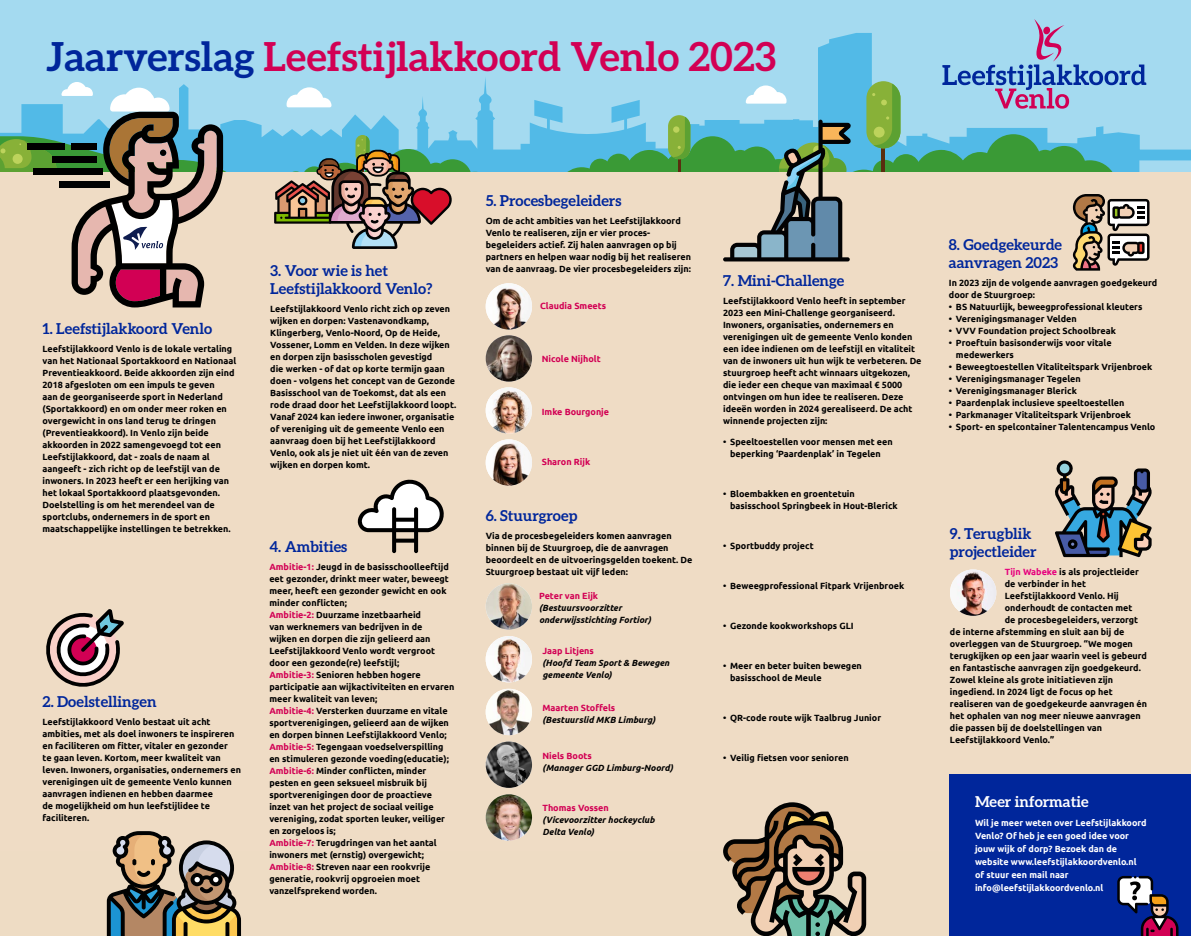
<style>
.page{position:relative;width:1191px;height:936px;background:#fff}
.page>*{position:absolute;margin:0;border:0;box-sizing:border-box;transform-origin:0 0}
.t1{font:700 40px "Aleo";color:#d20054}
.t2{font:700 15px/18px "Aleo";color:#00269b}
.t3{font:700 15px "Aleo";color:#fff}
.t4{font:700 9px/12px "Ubuntu";color:#000}
.t5{font:700 9px/13px "Ubuntu";color:#fff}
.t6{font:italic 700 9px/12px "Ubuntu";color:#000}
.t7{font:700 9px "Ubuntu";color:#d20054}
.s1{color:#00269b}
.s2{color:#d20054}
.s3{color:#e6007d}
</style>
<div class="page">
<div style="left:0;top:825px;width:1191px;height:110px;background:#eedcc4"></div>
<div style="left:0;top:0;width:1191px;height:33px;background:#a4daf0"></div>
<div style="left:0;top:172px;width:1191px;height:678px;background:#efdcc5"></div>
<svg style="left:1055px;top:460px;width:97px;height:97px"></svg>
<img style="left:486px;top:283px;width:46px;height:46px;border-radius:23px">
<img style="left:486px;top:583px;width:46px;height:46px;border-radius:23px">
<img style="left:486px;top:439px;width:46px;height:46px;border-radius:23px">
<img style="left:486px;top:636px;width:46px;height:46px;border-radius:23px">
<img style="left:486px;top:387px;width:46px;height:46px;border-radius:23px">
<img style="left:486px;top:688px;width:46px;height:47px;border-radius:23px">
<img style="left:486px;top:335px;width:46px;height:46px;border-radius:23px">
<img style="left:950px;top:569px;width:46px;height:46px;border-radius:23px">
<img style="left:486px;top:741px;width:46px;height:46px;border-radius:23px">
<img style="left:486px;top:794px;width:46px;height:46px;border-radius:23px">
<svg style="left:46px;top:609px;width:78px;height:78px"></svg>
<svg style="left:357px;top:479px;width:87px;height:74px"></svg>
<svg style="left:0;top:19px;width:1159px;height:288px"></svg>
<div style="left:950px;top:774px;width:241px;height:161px;background:#00269b"></div>
<svg style="left:1117px;top:875px;width:61px;height:60px"></svg>
<svg style="left:723px;top:802px;width:143px;height:133px"></svg>
<svg style="left:107px;top:831px;width:134px;height:104px"></svg>
<h1 class="t1" style="left:46px;top:33px;width:731px"><span class="s1">Jaarverslag</span> Leefstijlakkoord Venlo 2023</h1>
<h2 class="t2" style="left:43px;top:320px;width:171px">1. Leefstijlakkoord Venlo</h2>
<p class="t4" style="left:43px;top:343px;width:195px">Leefstijlakkoord Venlo is de lokale vertaling van het Nationaal Sportakkoord en Nationaal Preventieakkoord. Beide akkoorden zijn eind 2018 afgesloten om een impuls te geven<br>aan de georganiseerde sport in Nederland (Sportakkoord) en om onder meer roken en overgewicht in ons land terug te dringen (Preventieakkoord). In Venlo zijn beide akkoorden in 2022 samengevoegd tot een Leefstijlakkoord, dat - zoals de naam al aangeeft - zich richt op de leefstijl van de inwoners. In 2023 heeft er een herijking van het lokaal Sportakkoord plaatsgevonden.<br>Doelstelling is om het merendeel van de sportclubs, ondernemers in de sport en maatschappelijke instellingen te betrekken.</p>
<h2 class="t2" style="left:43px;top:692px;width:116px">2. Doelstellingen</h2>
<p class="t4" style="left:43px;top:715px;width:200px">Leefstijlakkoord Venlo bestaat uit acht ambities, met als doel inwoners te inspireren en faciliteren om fitter, vitaler en gezonder<br>te gaan leven. Kortom, meer kwaliteit van leven. Inwoners, organisaties, ondernemers en verenigingen uit de gemeente Venlo kunnen aanvragen indienen en hebben daarmee<br>de mogelijkheid om hun leefstijlidee te faciliteren.</p>
<h2 class="t2" style="left:270px;top:261px;width:164px">3. Voor wie is het<br>Leefstijlakkoord Venlo?</h2>
<p class="t4" style="left:270px;top:302px;width:188px">Leefstijlakkoord Venlo richt zich op zeven wijken en dorpen: Vastenavondkamp, Klingerberg, Venlo-Noord, Op de Heide, Vossener, Lomm en Velden. In deze wijken en dorpen zijn basisscholen gevestigd<br>die werken - of dat op korte termijn gaan doen - volgens het concept van de Gezonde Basisschool van de Toekomst, dat als een rode draad door het Leefstijlakkoord loopt.<br>Vanaf 2024 kan iedere inwoner, organisatie of vereniging uit de gemeente Venlo een aanvraag doen bij het Leefstijlakkoord Venlo, ook als je niet uit één van de zeven wijken en dorpen komt.</p>
<h2 class="t2" style="left:269px;top:537px;width:79px">4. Ambities</h2>
<p class="t4" style="left:269px;top:560px;width:186px"><span class="s2">Ambitie-1:</span> Jeugd in de basisschoolleeftijd eet gezonder, drinkt meer water, beweegt meer, heeft een gezonder gewicht en ook minder conflicten;<br><span class="s2">Ambitie-2:</span> Duurzame inzetbaarheid<br>van werknemers van bedrijven in de<br>wijken en dorpen die zijn gelieerd aan Leefstijlakkoord Venlo wordt vergroot door een gezonde(re) leefstijl;<br><span class="s2">Ambitie-3:</span> Senioren hebben hogere participatie aan wijkactiviteiten en ervaren meer kwaliteit van leven;<br><span class="s2">Ambitie-4:</span> Versterken duurzame en vitale sportverenigingen, gelieerd aan de wijken en dorpen binnen Leefstijlakkoord Venlo; <span class="s2">Ambitie-5:</span> Tegengaan voedselverspilling en stimuleren gezonde voeding(educatie); <span class="s2">Ambitie-6:</span> Minder conflicten, minder pesten en geen seksueel misbruik bij sportverenigingen door de proactieve inzet van het project de sociaal veilige vereniging, zodat sporten leuker, veiliger en zorgeloos is;<br><span class="s2">Ambitie-7:</span> Terugdringen van het aantal inwoners met (ernstig) overgewicht; <span class="s2">Ambitie-8:</span> Streven naar een rookvrije generatie, rookvrij opgroeien moet vanzelfsprekend worden.</p>
<h2 class="t2" style="left:486px;top:191px;width:137px">5. Procesbegeleiders</h2>
<p class="t4" style="left:486px;top:215px;width:207px">Om de acht ambities van het Leefstijlakkoord Venlo te realiseren, zijn er vier proces&shy;begeleiders actief. Zij halen aanvragen op bij partners en helpen waar nodig bij het realiseren van de aanvraag. De vier procesbegeleiders zijn:</p>
<p class="t7" style="left:540px;top:300px;width:68px">Claudia Smeets</p>
<p class="t7" style="left:542px;top:353px;width:61px">Nicole Nijholt</p>
<p class="t7" style="left:542px;top:406px;width:69px">Imke Bourgonje</p>
<p class="t7" style="left:542px;top:456px;width:50px">Sharon Rijk</p>
<h2 class="t2" style="left:486px;top:506px;width:93px">6. Stuurgroep</h2>
<p class="t4" style="left:486px;top:529px;width:208px">Via de procesbegeleiders komen aanvragen binnen bij de Stuurgroep, die de aanvragen beoordeelt en de uitvoeringsgelden toekent. De Stuurgroep bestaat uit vijf leden:</p>
<p class="t7" style="left:539px;top:590px;width:61px">Peter van Eijk</p>
<p class="t6" style="left:539px;top:601px;width:113px">(Bestuursvoorzitter onderwijsstichting Fortior)</p>
<p class="t7" style="left:542px;top:645px;width:53px">Jaap Litjens</p>
<p class="t6" style="left:542px;top:656px;width:128px">(Hoofd Team Sport &amp; Bewegen gemeente Venlo)</p>
<p class="t7" style="left:542px;top:702px;width:74px">Maarten Stoffels</p>
<p class="t6" style="left:542px;top:713px;width:114px">(Bestuurslid MKB Limburg)</p>
<p class="t7" style="left:542px;top:750px;width:51px">Niels Boots</p>
<p class="t6" style="left:542px;top:761px;width:132px">(Manager GGD Limburg-Noord)</p>
<p class="t7" style="left:542px;top:802px;width:68px">Thomas Vossen</p>
<p class="t6" style="left:542px;top:813px;width:114px">(Vicevoorzitter hockeyclub<br>Delta Venlo)</p>
<h2 class="t2" style="left:723px;top:271px;width:123px">7. Mini-Challenge</h2>
<p class="t4" style="left:723px;top:294px;width:200px">Leefstijlakkoord Venlo heeft in september 2023 een Mini-Challenge georganiseerd.<br>Inwoners, organisaties, ondernemers en verenigingen uit de gemeente Venlo konden een idee indienen om de leefstijl en vitaliteit van de inwoners uit hun wijk te verbeteren. De stuurgroep heeft acht winnaars uitgekozen, die ieder een cheque van maximaal € 5000 ontvingen om hun idee te realiseren. Deze ideeën worden in 2024 gerealiseerd. De acht winnende projecten zijn:</p>
<p class="t4" style="left:723px;top:435px;width:171px;text-align:center">• Speeltoestellen voor mensen met een beperking ‘Paardenplak’ in Tegelen</p>
<p class="t4" style="left:730px;top:487px;width:169px;text-indent:-7px">• Bloembakken en groentetuin basisschool Springbeek in Hout-Blerick</p>
<p class="t4" style="left:723px;top:539px;width:92px">• Sportbuddy project</p>
<p class="t4" style="left:723px;top:579px;width:183px">• Beweegprofessional Fitpark Vrijenbroek</p>
<p class="t4" style="left:723px;top:619px;width:132px">• Gezonde kookworkshops GLI</p>
<p class="t4" style="left:730px;top:659px;width:133px;text-indent:-7px">• Meer en beter buiten bewegen basisschool de Meule</p>
<p class="t4" style="left:723px;top:711px;width:160px">• QR-code route wijk Taalbrug Junior</p>
<p class="t4" style="left:723px;top:751px;width:127px">• Veilig fietsen voor senioren</p>
<h2 class="t2" style="left:949px;top:235px;width:115px">8. Goedgekeurde aanvragen 2023</h2>
<p class="t4" style="left:949px;top:277px;width:210px">In 2023 zijn de volgende aanvragen goedgekeurd door de Stuurgroep:</p>
<p class="t4" style="left:949px;top:301px;width:195px">• BS Natuurlijk, beweegprofessional kleuters</p>
<p class="t4" style="left:949px;top:313px;width:129px">• Verenigingsmanager Velden</p>
<p class="t4" style="left:949px;top:325px;width:168px">• VVV Foundation project Schoolbreak</p>
<p class="t4" style="left:956px;top:337px;width:157px;text-indent:-7px">• Proeftuin basisonderwijs voor vitale medewerkers</p>
<p class="t4" style="left:949px;top:361px;width:205px">• Beweegtoestellen Vitaliteitspark Vrijenbroek</p>
<p class="t4" style="left:949px;top:373px;width:133px">• Verenigingsmanager Tegelen</p>
<p class="t4" style="left:949px;top:385px;width:129px">• Verenigingsmanager Blerick</p>
<p class="t4" style="left:949px;top:397px;width:177px">• Paardenplak inclusieve speeltoestellen</p>
<p class="t4" style="left:949px;top:409px;width:184px">• Parkmanager Vitaliteitspark Vrijenbroek</p>
<p class="t4" style="left:949px;top:421px;width:208px">• Sport- en spelcontainer Talentencampus Venlo</p>
<h2 class="t2" style="left:950px;top:524px;width:88px">9. Terugblik projectleider</h2>
<p class="t4" style="left:1004px;top:565px;width:136px"><span class="s3">Tijn Wabeke</span> is als projectleider</p>
<p class="t4" style="left:1004px;top:577px;width:83px">de verbinder in het</p>
<p class="t4" style="left:1004px;top:589px;width:116px">Leefstijlakkoord Venlo. Hij</p>
<p class="t4" style="left:1004px;top:601px;width:129px">onderhoudt de contacten met</p>
<p class="t4" style="left:1004px;top:613px;width:135px">de procesbegeleiders, verzorgt</p>
<p class="t4" style="left:950px;top:625px;width:176px">de interne afstemming en sluit aan bij de</p>
<p class="t4" style="left:950px;top:637px;width:184px">overleggen van de Stuurgroep. “We mogen</p>
<p class="t4" style="left:950px;top:649px;width:199px">terugkijken op een jaar waarin veel is gebeurd</p>
<p class="t4" style="left:950px;top:661px;width:192px">en fantastische aanvragen zijn goedgekeurd.</p>
<p class="t4" style="left:950px;top:673px;width:165px">Zowel kleine als grote initiatieven zijn</p>
<p class="t4" style="left:950px;top:685px;width:164px">ingediend. In 2024 ligt de focus op het</p>
<p class="t4" style="left:950px;top:697px;width:199px">realiseren van de goedgekeurde aanvragen én</p>
<p class="t4" style="left:950px;top:709px;width:192px">het ophalen van nog meer nieuwe aanvragen</p>
<p class="t4" style="left:950px;top:721px;width:154px">die passen bij de doelstellingen van</p>
<p class="t4" style="left:950px;top:733px;width:106px">Leefstijlakkoord Venlo.”</p>
<h2 class="t3" style="left:975px;top:792px;width:115px">Meer informatie</h2>
<p class="t5" style="left:975px;top:815px;width:173px">Wil je meer weten over Leefstijlakkoord Venlo? Of heb je een goed idee voor jouw wijk of dorp? Bezoek dan de website www.leefstijlakkoordvenlo.nl of stuur een mail naar info@leefstijlakkoordvenlo.nl</p>
</div>
